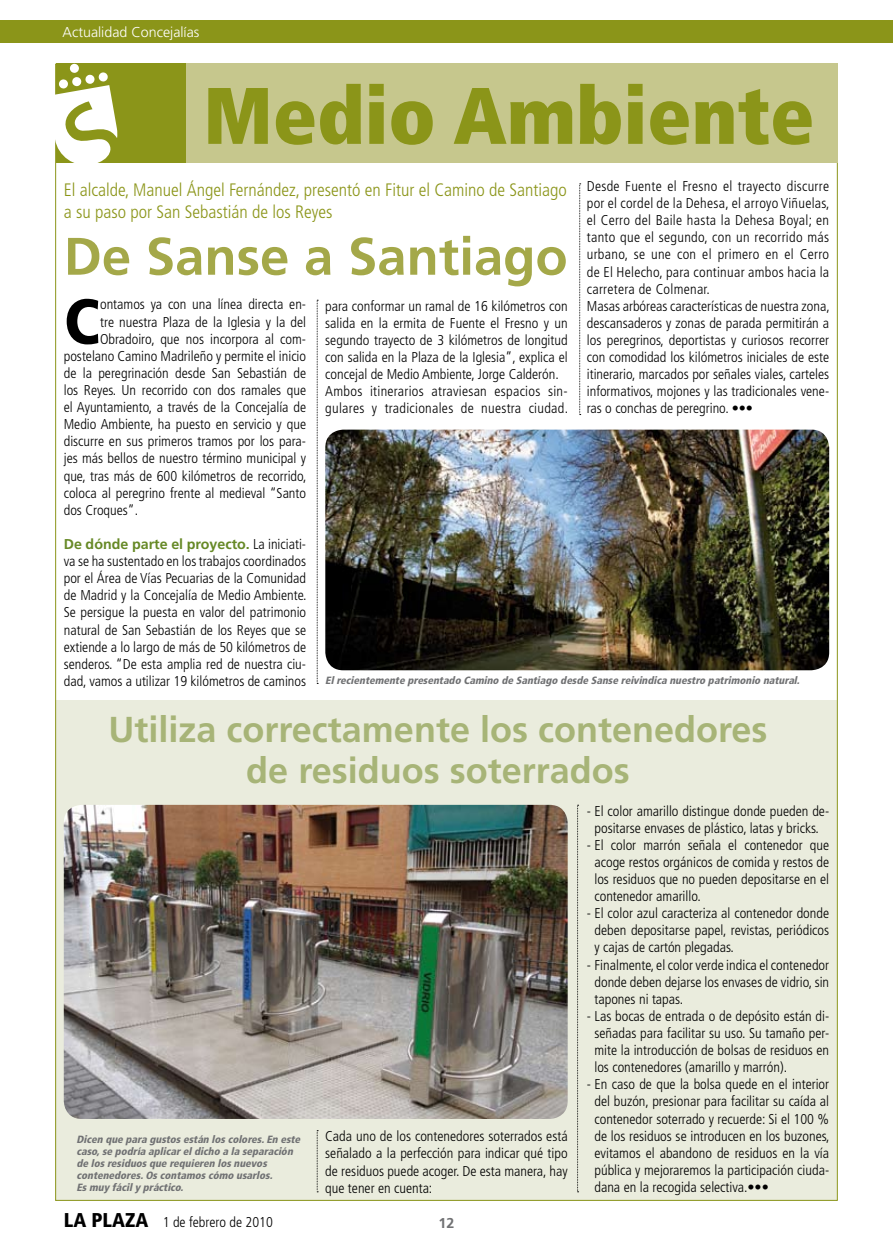
<style>
.page{position:relative;width:893px;height:1255px;background:#fff}
.page>*{position:absolute;margin:0;border:0;box-sizing:border-box;transform-origin:0 0}
.t1{font:900 condensed 79.95px "Frutiger";color:#8b9519}
.t2{font:900 condensed 63.3px "Frutiger";color:#000}
.t3{font:700 52.65px "Frutiger";color:#a4a849}
.t4{font:700 36px/41.8px "Frutiger";color:#a7b477;text-align:center}
.t5{font:300 condensed 18px/21.6px "Frutiger";color:#8b9519}
.t6{font:300 condensed 14.25px/17.1px "Frutiger";color:#000;text-align:justify}
.t7{font:300 14.25px "Frutiger";color:#fff}
.t8{font:700 14.25px "Frutiger";color:#707173}
.t9{font:italic 900 condensed 10.5px/12px "Frutiger";color:#707173}
.s1{font-weight:700;font-stretch:normal;color:#668926}
.s2{font-weight:900;font-size:19.95px}
</style>
<div class="page">
<div style="left:0;top:20px;width:893px;height:23px;background:#8b9519"></div>
<div style="left:55px;top:699px;width:782px;height:501px;background:#eaecdd"></div>
<img style="left:64px;top:804px;width:504px;height:314px">
<img style="left:325px;top:429px;width:504px;height:241px">
<svg style="left:317px;top:1130px;width:1px;height:62px"></svg>
<svg style="left:317px;top:300px;width:1px;height:384px"></svg>
<svg style="left:577px;top:804px;width:2px;height:388px"></svg>
<svg style="left:579px;top:183px;width:2px;height:232px"></svg>
<div style="left:138px;top:64px;width:700px;height:99px;background:#c6c78d"></div>
<div style="left:56px;top:64px;width:130px;height:99px;background:#8b9519"></div>
<div style="left:72px;top:77px;width:10px;height:9px;background:#fff;border-radius:4px"></div>
<div style="left:70px;top:63px;width:9px;height:10px;background:#fff;border-radius:4px"></div>
<div style="left:59px;top:79px;width:9px;height:10px;background:#fff;border-radius:4px"></div>
<svg style="left:85px;top:74px;width:10px;height:10px"></svg>
<svg style="left:98px;top:72px;width:10px;height:10px"></svg>
<svg style="left:55px;top:85px;width:62px;height:83px"></svg>
<p class="t7" style="left:63px;top:24px;width:138px">Actualidad Concejalías</p>
<h1 class="t1" style="left:203px;top:67px;width:613px">Medio Ambiente</h1>
<p class="t5" style="left:64px;top:179px;width:504px">El alcalde, Manuel Ángel Fernández, presentó en Fitur el Camino de Santiago a su paso por San Sebastián de los Reyes</p>
<h3 class="t3" style="left:64px;top:225px;width:505px">De Sanse a Santiago</h3>
<h2 class="t2" style="left:64px;top:283px;width:38px">C</h2>
<p class="t6" style="left:100px;top:296px;width:208px">ontamos ya con una línea directa en-</p>
<p class="t6" style="left:587px;top:178px;width:244px;text-align:left">Desde Fuente el Fresno el trayecto discurre por el cordel de la Dehesa, el arroyo Viñuelas, el Cerro del Baile hasta la Dehesa Boyal; en tanto que el segundo, con un recorrido más urbano, se une con el primero en el Cerro de El Helecho, para continuar ambos hacia la carretera de Colmenar.<br>Masas arbóreas características de nuestra zona, descansaderos y zonas de parada permitirán a los peregrinos, deportistas y curiosos recorrer con comodidad los kilómetros iniciales de este itinerario, marcados por señales viales, carteles informativos, mojones y las tradicionales vene&shy;ras o conchas de peregrino. •••</p>
<p class="t6" style="left:325px;top:297px;width:244px;text-align:left">para conformar un ramal de 16 kilómetros con salida en la ermita de Fuente el Fresno y un segundo trayecto de 3 kilómetros de longitud con salida en la Plaza de la Iglesia”, explica el concejal de Medio Ambiente, Jorge Calderón.<br>Ambos itinerarios atraviesan espacios sin&shy;gulares y tradicionales de nuestra ciudad.</p>
<p class="t6" style="left:100px;top:313px;width:208px">tre nuestra Plaza de la Iglesia y la del</p>
<p class="t6" style="left:100px;top:330px;width:208px">Obradoiro, que nos incorpora al com-</p>
<p class="t6" style="left:64px;top:347px;width:244px">postelano Camino Madrileño y permite el inicio</p>
<p class="t6" style="left:64px;top:364px;width:244px">de la peregrinación desde San Sebastián de</p>
<p class="t6" style="left:64px;top:382px;width:244px">los Reyes. Un recorrido con dos ramales que</p>
<p class="t6" style="left:64px;top:399px;width:244px">el Ayuntamiento, a través de la Concejalía de</p>
<p class="t6" style="left:64px;top:416px;width:244px">Medio Ambiente, ha puesto en servicio y que</p>
<p class="t6" style="left:64px;top:433px;width:244px">discurre en sus primeros tramos por los para-</p>
<p class="t6" style="left:64px;top:450px;width:244px">jes más bellos de nuestro término municipal y</p>
<p class="t6" style="left:64px;top:467px;width:244px">que, tras más de 600 kilómetros de recorrido,</p>
<p class="t6" style="left:64px;top:484px;width:244px">coloca al peregrino frente al medieval “Santo</p>
<p class="t6" style="left:64px;top:501px;width:76px">dos Croques”.</p>
<p class="t6" style="left:64px;top:535px;width:244px"><span class="s1">De dónde parte el proyecto.</span> La iniciati&shy;va se ha sustentado en los trabajos coordinados por el Área de Vías Pecuarias de la Comunidad de Madrid y la Concejalía de Medio Ambiente.<br>Se persigue la puesta en valor del patrimonio natural de San Sebastián de los Reyes que se extiende a lo largo de más de 50 kilómetros de senderos. “De esta amplia red de nuestra ciu&shy;dad, vamos a utilizar 19 kilómetros de caminos</p>
<p class="t9" style="left:325px;top:674px;width:478px">Elrecientemente presentado Camino de Santiago desde Sanse reivindica nuestro patrimonio natural.</p>
<h3 class="t4" style="left:109px;top:707px;width:660px">Utiliza correctamente los contenedores de residuos soterrados</h3>
<p class="t9" style="left:77px;top:1133px;width:228px">Dicen que para gustosestán loscolores.En este caso,se podría aplicareldicho a la separación de losresiduosque requieren losnuevos contenedores.Oscontamoscómo usarlos.<br>Esmuy fácily práctico.</p>
<p class="t6" style="left:325px;top:1127px;width:244px">Cada uno de los contenedores soterrados está señalado a la perfección para indicar qué tipo de residuos puede acoger. De esta manera, hay que tener en cuenta:</p>
<p class="t6" style="left:64px;top:1213px;width:211px"><span class="s2">LA PLAZA</span> 1 de febrero de 2010</p>
<p class="t8" style="left:439px;top:1214px;width:17px">12</p>
<p class="t6" style="left:587px;top:802px;width:244px;text-align:center">- El color amarillo distingue donde pueden de&shy;positarse envases de plástico, latas y bricks.</p>
<p class="t6" style="left:594px;top:836px;width:236px;text-indent:-8px">- El color marrón señala el contenedor que acoge restos orgánicos de comida y restos de los residuos que no pueden depositarse en el contenedor amarillo.</p>
<p class="t6" style="left:594px;top:904px;width:236px;text-indent:-8px">- El color azul caracteriza al contenedor donde deben depositarse papel, revistas, periódicos y cajas de cartón plegadas.</p>
<p class="t6" style="left:594px;top:956px;width:236px;text-indent:-8px">- Finalmente, el color verde indica el contenedor donde deben dejarse los envases de vidrio, sin tapones ni tapas.</p>
<p class="t6" style="left:594px;top:1007px;width:236px;text-indent:-8px">- Las bocas de entrada o de depósito están di&shy;señadas para facilitar su uso. Su tamaño per&shy;mite la introducción de bolsas de residuos en los contenedores (amarillo y marrón).</p>
<p class="t6" style="left:594px;top:1075px;width:237px;text-indent:-8px">- En caso de que la bolsa quede en el interior del buzón, presionar para facilitar su caída al contenedor soterrado y recuerde: Si el 100 % de los residuos se introducen en los buzones, evitamos el abandono de residuos en la vía pública y mejoraremos la participación ciuda&shy;dana en la recogida selectiva.•••</p>
</div>
